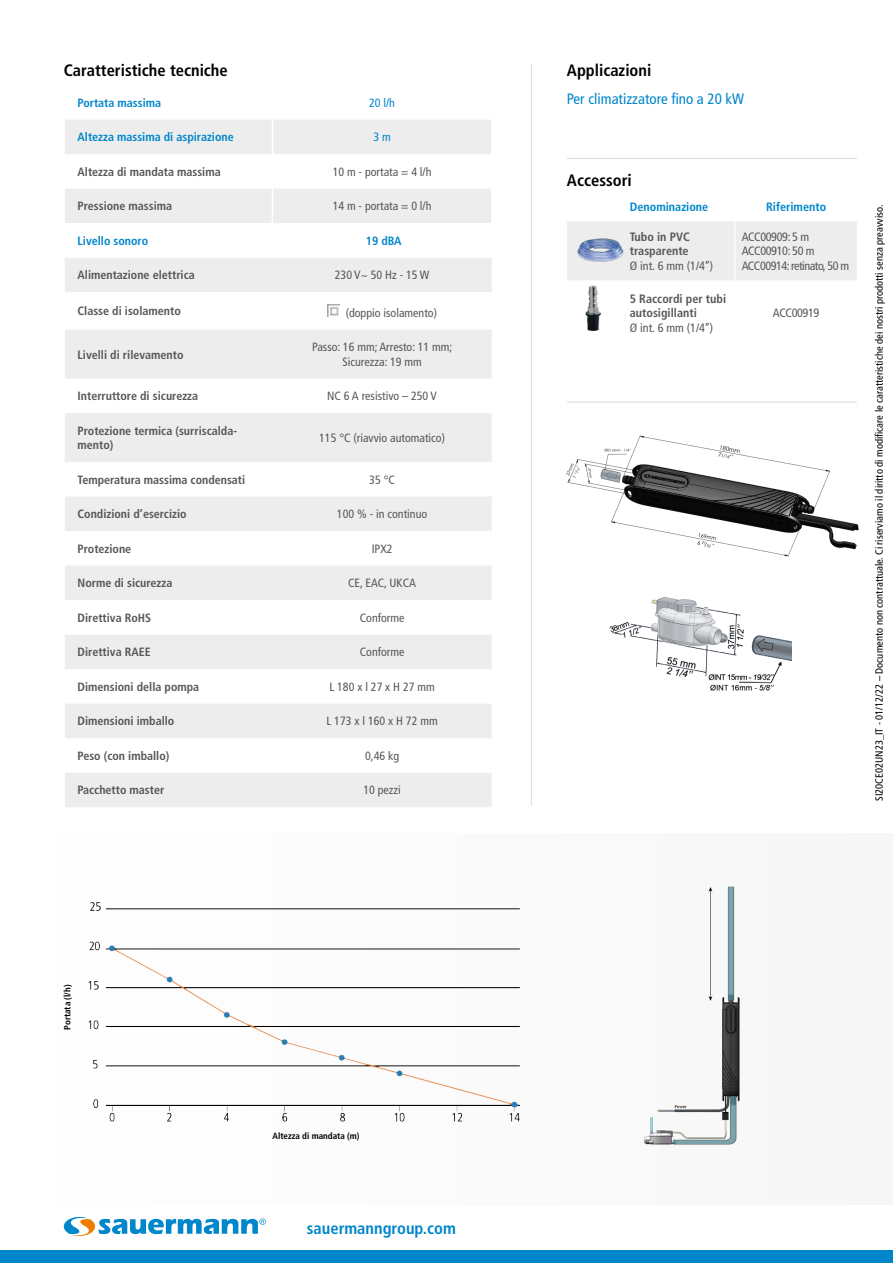
<style>
.page{position:relative;width:893px;height:1263px;background:#fff}
.page>*{position:absolute;margin:0;border:0;box-sizing:border-box;transform-origin:0 0}
.t1{font:700 condensed 16.5px "Frutiger LT Std";color:#000}
.t2{font:700 condensed 16.5px "Frutiger LT Std";color:#0086ca}
.t3{font:condensed 15px "Frutiger LT Std";color:#0086ca}
.t4{font:condensed 12.15px/14.5px "Frutiger LT Std";letter-spacing:-.03em;color:#575756}
.t5{font:700 condensed 12.15px/14.5px "Frutiger LT Std";color:#575756}
.t6{font:700 condensed 12.15px "Frutiger LT Std";color:#0086ca}
.t7{font:700 condensed 12px/14.4px "Frutiger LT Std";color:#575756}
.t8{font:condensed 12px/14.4px "Frutiger LT Std";color:#575756;text-align:center}
.t9{font:700 condensed 12px "Frutiger LT Std";color:#0086ca}
.t10{font:condensed 12px "Frutiger LT Std";color:#0086ca}
.t11{font:condensed 10.5px "Frutiger LT Std";color:#000}
.t12{font:700 condensed 9px "Frutiger LT Std";color:#000}
</style>
<div class="page">
<div style="left:0;top:833px;width:893px;height:371px;background:#fafafa"></div>
<div style="left:0;top:1251px;width:893px;height:12px;background:#0086ca"></div>
<div style="left:567px;top:221px;width:290px;height:59px;background:#ededed"></div>
<hr style="left:734px;top:221px;width:1px;height:59px;background:#fff">
<img style="left:574px;top:235px;width:52px;height:31px">
<svg style="left:64px;top:1217px;width:202px;height:19px"></svg>
<hr style="left:531px;top:64px;width:1px;height:741px;background:#dadada">
<hr style="left:567px;top:158px;width:290px;height:1px;background:#dadada">
<hr style="left:567px;top:402px;width:290px;height:1px;background:#dadada">
<svg style="left:65px;top:120px;width:427px;height:687px;fill:#ededed"></svg>
<svg style="left:65px;top:223px;width:426px;height:35px"></svg>
<hr style="left:272px;top:120px;width:1px;height:34px;background:#fff">
<hr style="left:491px;top:120px;width:1px;height:34px;background:#fff">
<hr style="left:272px;top:154px;width:1px;height:35px;background:#fff">
<hr style="left:491px;top:154px;width:1px;height:35px;background:#fff">
<hr style="left:272px;top:189px;width:1px;height:34px;background:#fff">
<hr style="left:272px;top:223px;width:1px;height:35px;background:#fff">
<hr style="left:491px;top:189px;width:1px;height:34px;background:#fff">
<hr style="left:491px;top:223px;width:1px;height:35px;background:#fff">
<svg style="left:327px;top:305px;width:12px;height:12px"></svg>
<img style="left:580px;top:272px;width:27px;height:60px">
<img style="left:609px;top:597px;width:182px;height:94px">
<img style="left:566px;top:435px;width:293px;height:122px">
<img style="left:88px;top:902px;width:432px;height:220px">
<img style="left:644px;top:886px;width:96px;height:259px">
<h1 class="t1" style="left:64px;top:61px;width:166px">Caratteristiche tecniche</h1>
<p class="t9" style="left:78px;top:96px;width:85px">Portata massima</p>
<p class="t10" style="left:369px;top:96px;width:27px">20 l/h</p>
<p class="t9" style="left:78px;top:130px;width:158px">Altezza massima di aspirazione</p>
<p class="t10" style="left:373px;top:130px;width:19px">3 m</p>
<p class="t7" style="left:78px;top:164px;width:145px">Altezza di mandata massima</p>
<p class="t8" style="left:333px;top:165px;width:100px">10 m - portata = 4 l/h</p>
<p class="t7" style="left:78px;top:199px;width:96px">Pressione massima</p>
<p class="t8" style="left:333px;top:199px;width:100px">14 m - portata = 0 l/h</p>
<p class="t9" style="left:78px;top:234px;width:72px">Livello sonoro</p>
<p class="t9" style="left:366px;top:234px;width:37px">19 dBA</p>
<p class="t7" style="left:78px;top:268px;width:119px">Alimentazione elettrica</p>
<p class="t8" style="left:335px;top:268px;width:96px">230 V~ 50 Hz - 15 W</p>
<p class="t7" style="left:78px;top:304px;width:105px">Classe di isolamento</p>
<p class="t8" style="left:346px;top:306px;width:93px">(doppio isolamento)</p>
<p class="t7" style="left:78px;top:347px;width:107px">Livelli di rilevamento</p>
<p class="t8" style="left:312px;top:340px;width:142px">Passo: 16 mm; Arresto: 11 mm;<br>Sicurezza: 19 mm</p>
<p class="t7" style="left:78px;top:389px;width:122px">Interruttore di sicurezza</p>
<p class="t8" style="left:327px;top:389px;width:111px">NC 6 A resistivo – 250 V</p>
<p class="t7" style="left:78px;top:423px;width:161px">Protezione termica (surriscalda&shy;mento)</p>
<p class="t8" style="left:319px;top:431px;width:127px">115 °C (riavvio automatico)</p>
<p class="t7" style="left:78px;top:472px;width:169px">Temperatura massima condensati</p>
<p class="t8" style="left:369px;top:472px;width:27px">35 °C</p>
<p class="t7" style="left:78px;top:507px;width:111px">Condizioni d’esercizio</p>
<p class="t8" style="left:337px;top:507px;width:92px">100 % - in continuo</p>
<p class="t7" style="left:78px;top:541px;width:55px">Protezione</p>
<p class="t8" style="left:372px;top:541px;width:22px">IPX2</p>
<p class="t7" style="left:78px;top:576px;width:96px">Norme di sicurezza</p>
<p class="t8" style="left:348px;top:576px;width:69px">CE, EAC, UKCA</p>
<p class="t7" style="left:78px;top:610px;width:75px">Direttiva RoHS</p>
<p class="t8" style="left:360px;top:610px;width:46px">Conforme</p>
<p class="t7" style="left:78px;top:645px;width:75px">Direttiva RAEE</p>
<p class="t8" style="left:360px;top:645px;width:46px">Conforme</p>
<p class="t7" style="left:78px;top:679px;width:123px">Dimensioni della pompa</p>
<p class="t8" style="left:329px;top:680px;width:107px">L 180 x l 27 x H 27 mm</p>
<p class="t7" style="left:78px;top:714px;width:98px">Dimensioni imballo</p>
<p class="t8" style="left:327px;top:714px;width:113px">L 173 x l 160 x H 72 mm</p>
<p class="t7" style="left:78px;top:748px;width:93px">Peso (con imballo)</p>
<p class="t8" style="left:365px;top:749px;width:36px">0,46 kg</p>
<p class="t7" style="left:78px;top:783px;width:88px">Pacchetto master</p>
<p class="t8" style="left:363px;top:783px;width:39px">10 pezzi</p>
<p class="t12" style="left:62px;top:1029px;width:46px;rotate:-90deg">Portata (l/h)</p>
<p class="t12" style="left:273px;top:1131px;width:89px">Altezza di mandata (m)</p>
<h1 class="t2" style="left:307px;top:1219px;width:150px">sauermanngroup.com</h1>
<h1 class="t1" style="left:567px;top:61px;width:86px">Applicazioni</h1>
<p class="t3" style="left:567px;top:90px;width:179px">Per climatizzatore fino a 20 kW</p>
<h1 class="t1" style="left:567px;top:170px;width:66px">Accessori</h1>
<p class="t6" style="left:630px;top:200px;width:80px">Denominazione</p>
<p class="t6" style="left:766px;top:200px;width:62px">Riferimento</p>
<p class="t5" style="left:630px;top:229px;width:61px">Tubo in PVC trasparente</p>
<p class="t4" style="left:630px;top:259px;width:85px">Ø int. 6 mm (1/4’’)</p>
<p class="t4" style="left:742px;top:229px;width:109px">ACC00909: 5 m<br>ACC00910: 50 m<br>ACC00914: retinato, 50 m</p>
<p class="t5" style="left:630px;top:291px;width:98px">5 Raccordi per tubi autosigillanti</p>
<p class="t4" style="left:630px;top:320px;width:85px">Ø int. 6 mm (1/4’’)</p>
<p class="t4" style="left:773px;top:306px;width:48px">ACC00919</p>
<p class="t11" style="left:873px;top:801px;width:597px;rotate:-90deg">SI20CE02UN23_IT - 01/12/22 – Documento non contrattuale. Ci riserviamo il diritto di modificare le caratteristiche dei nostri prodotti senza preavviso.</p>
</div>
